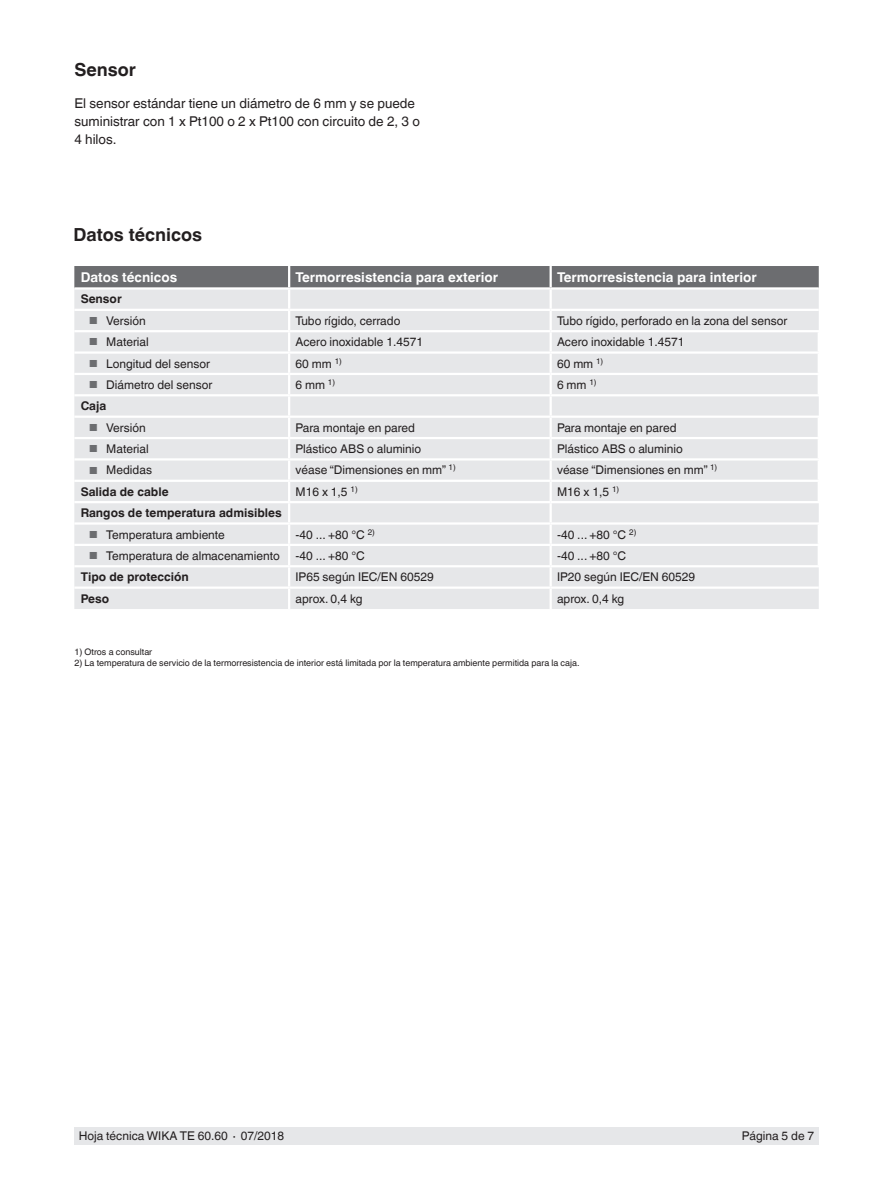
<style>
.page{position:relative;width:893px;height:1188px;background:#fff}
.page>*{position:absolute;margin:0;border:0;box-sizing:border-box;transform-origin:0 0}
.t1{font:700 18px "Helvetica World";color:#231f20}
.t2{font:13.5px/18px "Helvetica World";color:#231f20}
.t3{font:700 13.5px "Helvetica World";color:#fff}
.t4{font:12px "Helvetica World";color:#231f20}
.t5{font:700 12px "Helvetica World";color:#231f20}
.t6{font:9px "Helvetica World";color:#231f20}
.s1{font-size:10.2px;color:#6c6d70}
</style>
<div class="page">
<div style="left:74px;top:1128px;width:745px;height:17px;background:#e6e7e9"></div>
<div style="left:74px;top:396px;width:745px;height:213px;background:#e6e7e9"></div>
<hr style="left:550px;top:396px;width:2px;height:20px;background:#fff">
<hr style="left:74px;top:416px;width:215px;height:2px;background:#fff">
<hr style="left:74px;top:437px;width:215px;height:2px;background:#fff">
<hr style="left:289px;top:437px;width:262px;height:2px;background:#fff">
<hr style="left:551px;top:437px;width:269px;height:2px;background:#fff">
<hr style="left:74px;top:458px;width:215px;height:3px;background:#fff">
<hr style="left:289px;top:458px;width:262px;height:3px;background:#fff">
<hr style="left:551px;top:458px;width:269px;height:3px;background:#fff">
<hr style="left:74px;top:480px;width:215px;height:2px;background:#fff">
<hr style="left:289px;top:480px;width:262px;height:2px;background:#fff">
<hr style="left:551px;top:480px;width:269px;height:2px;background:#fff">
<svg style="left:818px;top:418px;width:1px;height:83px"></svg>
<hr style="left:74px;top:501px;width:215px;height:2px;background:#fff">
<hr style="left:289px;top:501px;width:262px;height:2px;background:#fff">
<hr style="left:551px;top:501px;width:269px;height:2px;background:#fff">
<hr style="left:74px;top:522px;width:215px;height:3px;background:#fff">
<hr style="left:289px;top:522px;width:262px;height:3px;background:#fff">
<hr style="left:551px;top:522px;width:269px;height:3px;background:#fff">
<hr style="left:74px;top:544px;width:215px;height:2px;background:#fff">
<hr style="left:289px;top:544px;width:262px;height:2px;background:#fff">
<svg style="left:288px;top:418px;width:2px;height:147px"></svg>
<hr style="left:551px;top:544px;width:269px;height:2px;background:#fff">
<svg style="left:550px;top:418px;width:2px;height:147px"></svg>
<svg style="left:818px;top:525px;width:1px;height:40px"></svg>
<hr style="left:74px;top:565px;width:215px;height:2px;background:#fff">
<hr style="left:289px;top:565px;width:262px;height:2px;background:#fff">
<hr style="left:288px;top:567px;width:2px;height:20px;background:#fff">
<hr style="left:551px;top:565px;width:269px;height:2px;background:#fff">
<hr style="left:550px;top:567px;width:2px;height:20px;background:#fff">
<hr style="left:74px;top:587px;width:215px;height:2px;background:#fff">
<hr style="left:289px;top:587px;width:262px;height:2px;background:#fff">
<hr style="left:288px;top:589px;width:2px;height:20px;background:#fff">
<hr style="left:551px;top:587px;width:268px;height:2px;background:#fff">
<hr style="left:550px;top:589px;width:2px;height:20px;background:#fff">
<svg style="left:74px;top:266px;width:745px;height:128px;background:#d4d5d7"></svg>
<hr style="left:288px;top:396px;width:2px;height:20px;background:#fff">
<hr style="left:289px;top:416px;width:262px;height:2px;background:#fff">
<hr style="left:551px;top:416px;width:269px;height:2px;background:#fff">
<h1 class="t1" style="left:74px;top:60px;width:63px">Sensor</h1>
<p class="t2" style="left:74px;top:94px;width:347px">El sensor estándar tiene un diámetro de 6 mm y se puede suministrar con 1 x Pt100 o 2 x Pt100 con circuito de 2, 3 o<br>4 hilos.</p>
<h1 class="t1" style="left:73px;top:225px;width:130px">Datos técnicos</h1>
<p class="t3" style="left:81px;top:270px;width:98px">Datos técnicos</p>
<p class="t3" style="left:296px;top:270px;width:204px">Termorresistencia para exterior</p>
<p class="t3" style="left:557px;top:270px;width:201px">Termorresistencia para interior</p>
<p class="t5" style="left:81px;top:292px;width:43px">Sensor</p>
<p class="t4" style="left:89px;top:314px;width:58px"><span class="s1">■</span> Versión</p>
<p class="t4" style="left:296px;top:314px;width:106px">Tubo rígido, cerrado</p>
<p class="t4" style="left:557px;top:314px;width:232px">Tubo rígido, perforado en la zona del sensor</p>
<p class="t4" style="left:89px;top:335px;width:61px"><span class="s1">■</span> Material</p>
<p class="t4" style="left:296px;top:335px;width:129px">Acero inoxidable 1.4571</p>
<p class="t4" style="left:557px;top:335px;width:129px">Acero inoxidable 1.4571</p>
<p class="t4" style="left:89px;top:356px;width:122px"><span class="s1">■</span> Longitud del sensor</p>
<p class="t4" style="left:296px;top:356px;width:48px">60 mm <sup>1)</sup></p>
<p class="t4" style="left:557px;top:356px;width:48px">60 mm <sup>1)</sup></p>
<p class="t4" style="left:89px;top:378px;width:125px"><span class="s1">■</span> Diámetro del sensor</p>
<p class="t4" style="left:296px;top:378px;width:41px">6 mm <sup>1)</sup></p>
<p class="t4" style="left:557px;top:378px;width:41px">6 mm <sup>1)</sup></p>
<p class="t5" style="left:81px;top:399px;width:27px">Caja</p>
<p class="t4" style="left:89px;top:421px;width:58px"><span class="s1">■</span> Versión</p>
<p class="t4" style="left:296px;top:421px;width:121px">Para montaje en pared</p>
<p class="t4" style="left:557px;top:421px;width:121px">Para montaje en pared</p>
<p class="t4" style="left:89px;top:442px;width:61px"><span class="s1">■</span> Material</p>
<p class="t4" style="left:296px;top:442px;width:127px">Plástico ABS o aluminio</p>
<p class="t4" style="left:557px;top:442px;width:127px">Plástico ABS o aluminio</p>
<p class="t4" style="left:89px;top:463px;width:64px"><span class="s1">■</span> Medidas</p>
<p class="t4" style="left:296px;top:463px;width:162px">véase “Dimensiones en mm” <sup>1)</sup></p>
<p class="t4" style="left:557px;top:463px;width:162px">véase “Dimensiones en mm” <sup>1)</sup></p>
<p class="t5" style="left:81px;top:485px;width:89px">Salida de cable</p>
<p class="t4" style="left:296px;top:485px;width:64px">M16 x 1,5 <sup>1)</sup></p>
<p class="t4" style="left:557px;top:485px;width:64px">M16 x 1,5 <sup>1)</sup></p>
<p class="t5" style="left:81px;top:506px;width:202px">Rangos de temperatura admisibles</p>
<p class="t4" style="left:89px;top:527px;width:137px"><span class="s1">■</span> Temperatura ambiente</p>
<p class="t4" style="left:296px;top:527px;width:81px">-40 ... +80 °C <sup>2)</sup></p>
<p class="t4" style="left:557px;top:527px;width:81px">-40 ... +80 °C <sup>2)</sup></p>
<p class="t4" style="left:89px;top:549px;width:192px"><span class="s1">■</span> Temperatura de almacenamiento</p>
<p class="t4" style="left:296px;top:549px;width:71px">-40 ... +80 °C</p>
<p class="t4" style="left:557px;top:549px;width:71px">-40 ... +80 °C</p>
<p class="t5" style="left:81px;top:570px;width:110px">Tipo de protección</p>
<p class="t4" style="left:296px;top:570px;width:140px">IP65 según IEC/EN 60529</p>
<p class="t4" style="left:557px;top:570px;width:140px">IP20 según IEC/EN 60529</p>
<p class="t5" style="left:81px;top:591px;width:30px">Peso</p>
<p class="t4" style="left:296px;top:591px;width:69px">aprox. 0,4 kg</p>
<p class="t4" style="left:557px;top:591px;width:69px">aprox. 0,4 kg</p>
<p class="t6" style="left:74px;top:647px;width:79px">1) Otros a consultar</p>
<p class="t6" style="left:74px;top:657px;width:507px">2) La temperatura de servicio de la termorresistencia de interior está limitada por la temperatura ambiente permitida para la caja.</p>
<p class="t4" style="left:79px;top:1129px;width:207px">Hoja técnica WIKA TE 60.60 ∙ 07/2018</p>
<p class="t4" style="left:742px;top:1129px;width:74px">Página 5 de 7</p>
</div>
